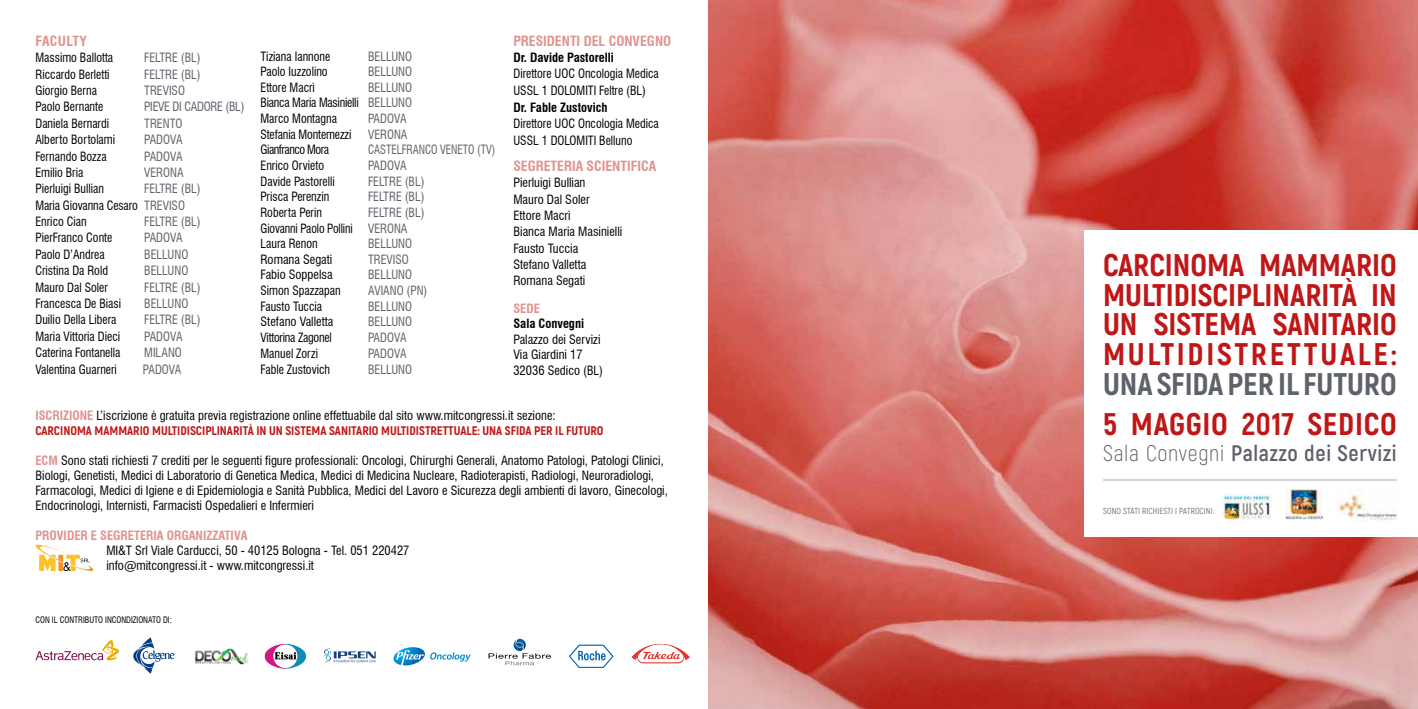
<style>
.page{position:relative;width:1418px;height:709px;background:#fff}
.page>*{position:absolute;margin:0;border:0;box-sizing:border-box;transform-origin:0 0}
.t1{font:800 31.25px/29.8px "Akrobat";letter-spacing:.01em;color:#bf1717;text-align:justify}
.t2{font:800 31.25px "Akrobat";color:#5e626a}
.t3{font:700 22.5px "Akrobat";letter-spacing:.03em;color:#5e626a}
.t4{font:700 condensed 13.75px "Swiss 721 BT";color:#df938f}
.t5{font:700 condensed 13.75px "Swiss 721 BT";letter-spacing:.03em;color:#df938f}
.t6{font:condensed 12.5px/16.2px "Swiss 721 BT";color:#000}
.t7{font:condensed 12.5px/16.4px "Swiss 721 BT";color:#000;scale:.95 1}
.t8{font:condensed 12.5px "Swiss 721 BT";color:#5e626a;scale:.95 1}
.t9{font:800 12.5px "Akrobat";color:#bf1717}
.t10{font:700 condensed 12.5px "Swiss 721 BT";letter-spacing:-.01em;color:#000}
.t11{font:condensed 12.5px/15.6px "Swiss 721 BT";color:#000;scale:.93 1}
.t12{font:700 condensed 12.5px "Swiss 721 BT";color:#df938f}
.t13{font:condensed 12.5px "Swiss 721 BT";color:#5e626a;scale:.87 1}
.t14{font:condensed 12.5px "Swiss 721 BT";letter-spacing:-.02em;color:#5e626a;scale:.95 1}
.t15{font:condensed 8.75px "Swiss 721 BT";color:#000;scale:.95 1}
.t16{font:8.75px "Akrobat";letter-spacing:.01em;color:#5e626a}
.s1{font-weight:700;color:#df938f}
.s2{color:#5e626a}
.s3{font-weight:300}
</style>
<div class="page">
<img style="left:709px;top:0;width:708px;height:709px">
<svg style="left:35px;top:544px;width:59px;height:27px"></svg>
<img style="left:194px;top:648px;width:55px;height:17px">
<svg style="left:568px;top:644px;width:45px;height:24px"></svg>
<svg style="left:35px;top:640px;width:84px;height:20px"></svg>
<svg style="left:133px;top:637px;width:41px;height:36px"></svg>
<svg style="left:264px;top:644px;width:42px;height:24px"></svg>
<svg style="left:323px;top:648px;width:53px;height:15px"></svg>
<svg style="left:488px;top:639px;width:63px;height:26px"></svg>
<svg style="left:393px;top:647px;width:78px;height:18px"></svg>
<div style="left:1084px;top:230px;width:333px;height:306px;background:#fff"></div>
<img style="left:1336px;top:492px;width:61px;height:29px">
<img style="left:1221px;top:493px;width:50px;height:26px">
<img style="left:1285px;top:489px;width:37px;height:31px">
<hr style="left:1103px;top:480px;width:293px;height:1px;background:#a8a7ac">
<svg style="left:631px;top:643px;width:59px;height:20px"></svg>
<p class="t4" style="left:513px;top:33px;width:159px">PRESIDENTI DEL CONVEGNO</p>
<p class="t10" style="left:513px;top:50px;width:102px">DR. DAVIDE PASTORELLI</p>
<p class="t7" style="left:513px;top:66px;width:52px">Direttore UOC</p>
<p class="t7" style="left:578px;top:66px;width:87px">Oncologia Medica</p>
<p class="t7" style="left:513px;top:82px;width:8px">USSL</p>
<p class="t7" style="left:542px;top:82px;width:17px">1 DOLO</p>
<p class="t7" style="left:576px;top:82px;width:75px">MITI Feltre (BL)</p>
<p class="t10" style="left:513px;top:100px;width:96px">DR. FABLE ZUSTOVICH</p>
<p class="t7" style="left:513px;top:116px;width:52px">Direttore UOC</p>
<p class="t7" style="left:578px;top:116px;width:87px">Oncologia Medica</p>
<p class="t7" style="left:513px;top:132px;width:8px">USSL</p>
<p class="t7" style="left:542px;top:132px;width:17px">1 DOLO</p>
<p class="t7" style="left:576px;top:132px;width:60px">MITI Belluno</p>
<p class="t4" style="left:513px;top:158px;width:144px">SEGRETERIA SCIENTIFICA</p>
<p class="t6" style="left:513px;top:175px;width:110px">Pierluigi Bullian<br>Mauro Dal Soler<br>Ettore Macrì<br>Bianca Maria Masinielli<br>Fausto Tuccia<br>Stefano Valletta<br>Romana Segati</p>
<p class="t12" style="left:513px;top:300px;width:28px">SEDE</p>
<p class="t10" style="left:513px;top:316px;width:72px">SALA CONVEGNI</p>
<p class="t6" style="left:513px;top:331px;width:91px;line-height:15.6px">Palazzo dei Servizi<br>Via Giardini 17<br>32036 Sedico (BL)</p>
<p class="t6" style="left:35px;top:407px;width:521px"><span class="s1">ISCRIZIONE</span> L’iscrizione è gratuita previa registrazione online effettuabile dal sito www.mitcongressi.it sezione:</p>
<p class="t9" style="left:35px;top:422px;width:569px">CARCINOMA MAMMARIO MULTIDISCIPLINARITÀ IN UN SISTEMA SANITARIO MULTIDISTRETTUALE: UNA SFIDA PER IL FUTURO</p>
<p class="t6" style="left:35px;top:453px;width:634px;line-height:15px"><span class="s1">ECM</span> Sono stati richiesti 7 crediti per le seguenti figure professionali: Oncologi, Chirurghi Generali, Anatomo Patologi, Patologi Clinici, Biologi, Genetisti, Medici di Laboratorio di Genetica Medica, Medici di Medicina Nucleare, Radioterapisti, Radiologi, Neuroradiologi, Farmacologi, Medici di Igiene e di Epidemiologia e Sanità Pubblica, Medici del Lavoro e Sicurezza degli ambienti di lavoro, Ginecologi, Endocrinologi, Internisti, Farmacisti Ospedalieri e Infermieri</p>
<p class="t12" style="left:35px;top:528px;width:214px">PROVIDER E SEGRETERIA ORGANIZZATIVA</p>
<p class="t6" style="left:106px;top:543px;width:305px;line-height:15px">MI&amp;T Srl Viale Carducci, 50 - 40125 Bologna - Tel. 051 220427 info@mitcongressi.it - www.mitcongressi.it</p>
<p class="t5" style="left:35px;top:33px;width:53px">FACULTY</p>
<p class="t7" style="left:35px;top:50px;width:83px">Massimo Ballotta</p>
<p class="t8" style="left:144px;top:50px;width:61px">Feltre (BL)</p>
<p class="t7" style="left:35px;top:66px;width:80px">Riccardo Berletti</p>
<p class="t8" style="left:144px;top:67px;width:61px">Feltre (BL)</p>
<p class="t7" style="left:35px;top:82px;width:66px">Giorgio Berna</p>
<p class="t8" style="left:144px;top:83px;width:44px">Treviso</p>
<p class="t7" style="left:35px;top:99px;width:73px">Paolo Bernante</p>
<p class="t14" style="left:144px;top:99px;width:107px">Pieve di Cadore (BL)</p>
<p class="t7" style="left:35px;top:115px;width:79px">Daniela Bernardi</p>
<p class="t8" style="left:144px;top:116px;width:42px">trento</p>
<p class="t7" style="left:35px;top:131px;width:85px">Alberto Bortolami</p>
<p class="t8" style="left:144px;top:132px;width:42px">Padova</p>
<p class="t7" style="left:35px;top:148px;width:76px">Fernando Bozza</p>
<p class="t8" style="left:144px;top:148px;width:42px">Padova</p>
<p class="t7" style="left:35px;top:164px;width:52px">Emilio Bria</p>
<p class="t8" style="left:144px;top:165px;width:43px">Verona</p>
<p class="t7" style="left:35px;top:181px;width:74px">Pierluigi Bullian</p>
<p class="t7" style="left:260px;top:48px;width:75px">Tiziana Iannone</p>
<p class="t8" style="left:368px;top:49px;width:48px">Belluno</p>
<p class="t7" style="left:260px;top:63px;width:72px">Paolo Iuzzolino</p>
<p class="t8" style="left:368px;top:64px;width:48px">Belluno</p>
<p class="t7" style="left:260px;top:79px;width:59px">Ettore Macrì</p>
<p class="t7" style="left:260px;top:79px;width:161px;line-height:15.6px;text-align:justify;text-indent:108px"><span class="s2">Belluno </span>Bianca Maria Masinielli <span class="s2">Belluno </span>Marco Montagna</p>
<p class="t8" style="left:368px;top:111px;width:42px">Padova</p>
<p class="t7" style="left:260px;top:126px;width:97px">Stefania Montemezzi</p>
<p class="t8" style="left:368px;top:127px;width:43px">Verona</p>
<p class="t7" style="left:260px;top:142px;width:74px">Gianfranco Mora</p>
<p class="t13" style="left:368px;top:142px;width:148px">Castelfranco Veneto (TV)</p>
<p class="t7" style="left:260px;top:157px;width:68px">Enrico Orvieto</p>
<p class="t8" style="left:368px;top:158px;width:42px">Padova</p>
<p class="t7" style="left:260px;top:173px;width:80px">Davide Pastorelli</p>
<p class="t8" style="left:368px;top:174px;width:61px">Feltre (BL)</p>
<p class="t7" style="left:260px;top:188px;width:74px">Prisca Perenzin</p>
<p class="t8" style="left:368px;top:189px;width:61px">Feltre (BL)</p>
<p class="t7" style="left:260px;top:204px;width:66px">Roberta Perin</p>
<p class="t7" style="left:35px;top:181px;width:175px;text-indent:109px"><span class="s2">Feltre (BL)<br></span>Maria Giovanna Cesaro <span class="s2">Treviso<br></span>Enrico Cian</p>
<p class="t11" style="left:260px;top:204px;width:178px;text-indent:107px"><span class="s2">Feltre (BL)<br></span>Giovanni Paolo Pollini <span class="s2">Verona<br></span>Laura Renon</p>
<p class="t8" style="left:144px;top:214px;width:61px">Feltre (BL)</p>
<p class="t7" style="left:35px;top:230px;width:82px">PierFranco Conte</p>
<p class="t8" style="left:144px;top:230px;width:42px">Padova</p>
<p class="t7" style="left:35px;top:246px;width:74px">Paolo D’Andrea</p>
<p class="t8" style="left:144px;top:247px;width:48px">Belluno</p>
<p class="t7" style="left:35px;top:262px;width:78px">Cristina Da Rold</p>
<p class="t8" style="left:144px;top:263px;width:48px">Belluno</p>
<p class="t7" style="left:35px;top:279px;width:78px">Mauro Dal Soler</p>
<p class="t8" style="left:144px;top:279px;width:61px">Feltre (BL)</p>
<p class="t7" style="left:35px;top:295px;width:92px">Francesca De Biasi</p>
<p class="t8" style="left:144px;top:296px;width:48px">Belluno</p>
<p class="t7" style="left:35px;top:312px;width:87px">Duilio Della Libera</p>
<p class="t8" style="left:144px;top:312px;width:61px">Feltre (BL)</p>
<p class="t7" style="left:35px;top:328px;width:91px">Maria Vittoria Dieci</p>
<p class="t8" style="left:144px;top:329px;width:42px">Padova</p>
<p class="t7" style="left:35px;top:344px;width:91px">Caterina Fontanella</p>
<p class="t8" style="left:144px;top:345px;width:41px">Milano</p>
<p class="t7" style="left:35px;top:361px;width:87px">Valentina Guarneri</p>
<p class="t8" style="left:143px;top:361px;width:42px">Padova</p>
<p class="t8" style="left:368px;top:236px;width:48px">Belluno</p>
<p class="t6" style="left:260px;top:251px;width:73px">Romana Segati</p>
<p class="t8" style="left:368px;top:252px;width:44px">Treviso</p>
<p class="t6" style="left:260px;top:267px;width:74px">Fabio Soppelsa</p>
<p class="t8" style="left:368px;top:267px;width:48px">Belluno</p>
<p class="t7" style="left:260px;top:282px;width:86px">Simon Spazzapan</p>
<p class="t8" style="left:368px;top:283px;width:8px">AVIANO</p>
<p class="t8" style="left:406px;top:283px;width:23px">(PN)</p>
<p class="t7" style="left:260px;top:298px;width:66px">Fausto Tuccia</p>
<p class="t8" style="left:368px;top:299px;width:48px">Belluno</p>
<p class="t6" style="left:260px;top:314px;width:74px">Stefano Valletta</p>
<p class="t8" style="left:368px;top:314px;width:48px">Belluno</p>
<p class="t7" style="left:260px;top:329px;width:76px">Vittorina Zagonel</p>
<p class="t8" style="left:368px;top:330px;width:42px">Padova</p>
<p class="t7" style="left:260px;top:345px;width:62px">Manuel Zorzi</p>
<p class="t8" style="left:368px;top:345px;width:42px">Padova</p>
<p class="t7" style="left:260px;top:361px;width:75px">Fable Zustovich</p>
<p class="t8" style="left:368px;top:362px;width:48px">Belluno</p>
<p class="t15" style="left:35px;top:615px;width:145px">con il contributo incondizionato di:</p>
<h1 class="t1" style="left:1103px;top:250px;width:295px">CARCINOMA MAMMARIO MULTIDISCIPLINARITÀ IN UN SISTEMA SANITARIO MULTIDISTRETTUALE:</h1>
<h1 class="t2" style="left:1103px;top:364px;width:295px">UNA SFIDA PER IL FUTURO</h1>
<h1 class="t1" style="left:1103px;top:409px;width:295px">5 MAGGIO 2017 SEDICO</h1>
<h2 class="t3" style="left:1103px;top:439px;width:295px"><span class="s3">Sala Convegni</span> Palazzo dei Servizi</h2>
<p class="t16" style="left:1103px;top:505px;width:113px">SONO STATI RICHIESTI I PATROCINI:</p>
</div>
